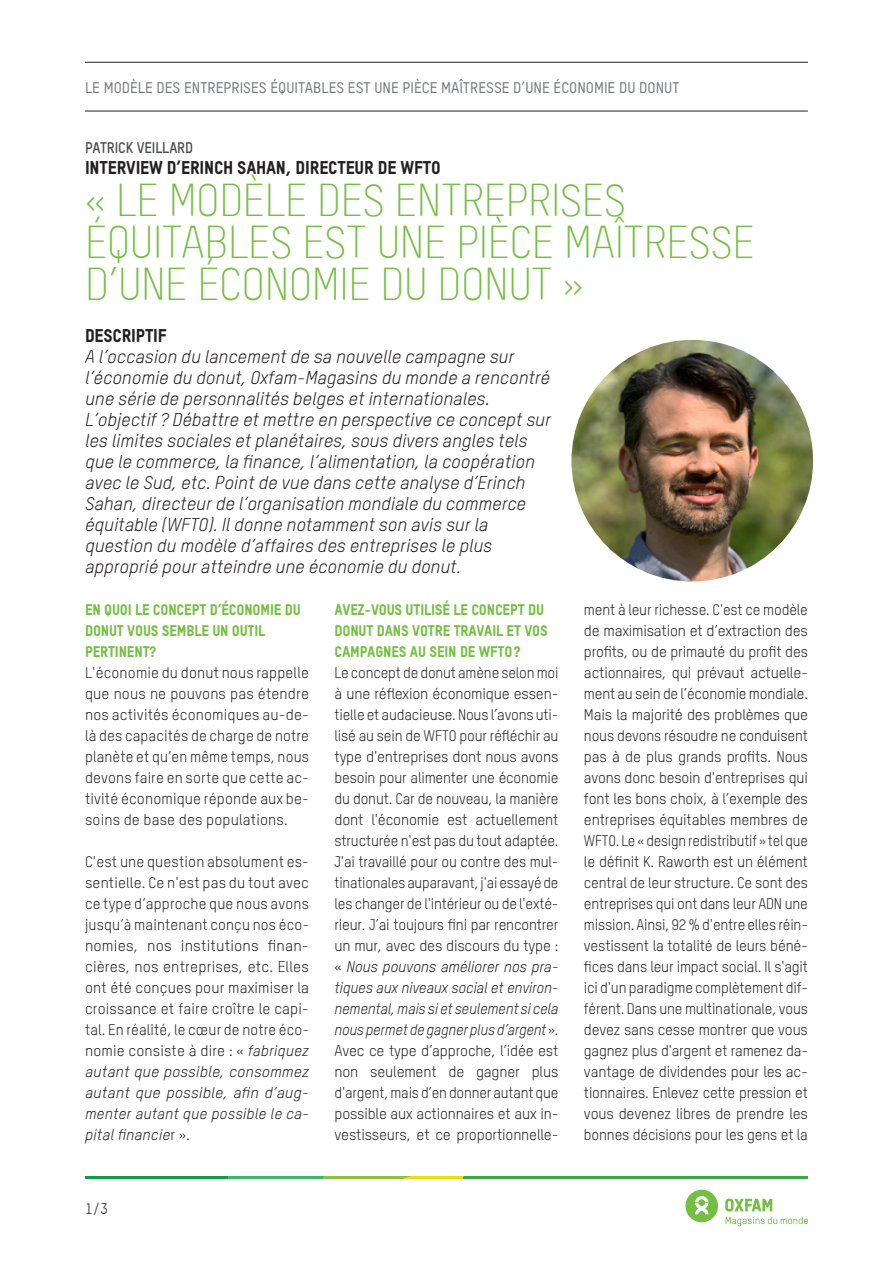
<style>
.page{position:relative;width:893px;height:1263px;background:#fff}
.page>*{position:absolute;margin:0;border:0;box-sizing:border-box;transform-origin:0 0}
.t1{font:300 45px/42px "Oxfam TSTARPRO";letter-spacing:-.01em;color:#74bf43}
.t2{font:italic 18px/21px "Oxfam TSTARPRO";color:#231f20}
.t3{font:18px "Oxfam TSTARPRO Headline";letter-spacing:-.01em;color:#231f20}
.t4{font:15px/21px "Oxfam TSTARPRO";color:#231f20;text-align:justify}
.t5{font:15px/21px "Oxfam TSTARPRO Headline";letter-spacing:-.01em;color:#74bf43}
.t6{font:500 15px "Oxfam TSTARPRO";color:#76787b}
.t7{font:700 15px "Oxfam TSTARPRO";letter-spacing:-.01em;color:#4b4c4d}
.s1{font-style:italic}
</style>
<div class="page">
<svg style="left:685px;top:1190px;width:33px;height:32px"></svg>
<svg style="left:725px;top:1198px;width:83px;height:28px"></svg>
<svg style="left:85px;top:1177px;width:723px;height:1px"></svg>
<hr style="left:85px;top:111px;width:723px;height:1px;background:#231f20">
<hr style="left:85px;top:62px;width:723px;height:1px;background:#231f20">
<img style="left:571px;top:340px;width:242px;height:241px;border-radius:121px">
<p class="t6" style="left:85px;top:78px;width:596px">LE MODÈLE DES ENTREPRISES ÉQUITABLES EST UNE PIÈCE MAÎTRESSE D’UNE ÉCONOMIE DU DONUT</p>
<p class="t7" style="left:85px;top:139px;width:110px">PATRICK VEILLARD</p>
<p class="t3" style="left:85px;top:157px;width:357px">INTERVIEW D’ERINCH SAHAN, DIRECTEUR DE WFTO</p>
<h1 class="t1" style="left:85px;top:179px;width:671px">« LE MODÈLE DES ENTREPRISES<br>ÉQUITABLES EST UNE PIÈCE MAÎTRESSE<br>D’UNE ÉCONOMIE DU DONUT »</h1>
<p class="t3" style="left:85px;top:325px;width:83px">DESCRIPTIF</p>
<p class="t2" style="left:85px;top:346px;width:467px">A l’occasion du lancement de sa nouvelle campagne sur l’économie du donut, Oxfam-Magasins du monde a rencontré une série de personnalités belges et internationales.<br>L’objectif ? Débattre et mettre en perspective ce concept sur les limites sociales et planétaires, sous divers angles tels que le commerce, la finance, l’alimentation, la coopération avec le Sud, etc. Point de vue dans cette analyse d’Erinch Sahan, directeur de l’organisation mondiale du commerce équitable (WFTO). Il donne notamment son avis sur la question du modèle d’affaires des entreprises le plus approprié pour atteindre une économie du donut.</p>
<p class="t5" style="left:85px;top:599px;width:217px">EN QUOI LE CONCEPT D’ÉCONOMIE DU<br>DONUT VOUS SEMBLE UN OUTIL<br>PERTINENT?</p>
<p class="t4" style="left:85px;top:662px;width:225px">L'économie du donut nous rappelle que nous ne pouvons pas étendre nos activités économiques au-de&shy;là des capacités de charge de notre planète et qu’en même temps, nous devons faire en sorte que cette ac&shy;tivité économique réponde aux be&shy;soins de base des populations.</p>
<p class="t4" style="left:85px;top:851px;width:225px">C'est une question absolument es&shy;sentielle. Ce n'est pas du tout avec ce type d’approche que nous avons jusqu’à maintenant conçu nos éco&shy;nomies, nos institutions finan&shy;cières, nos entreprises, etc. Elles ont été conçues pour maximiser la croissance et faire croître le capi&shy;tal. En réalité, le cœur de notre éco&shy;nomie consiste à dire : « <span class="s1">fabriquez autant que possible, consommez autant que possible, afin d’aug&shy;menter autant que possible le ca&shy;pital financie</span>r ».</p>
<p class="t5" style="left:334px;top:599px;width:215px">AVEZ-VOUS UTILISÉ LE CONCEPT DU<br>DONUT DANS VOTRE TRAVAIL ET VOS<br>CAMPAGNES AU SEIN DE WFTO?</p>
<p class="t4" style="left:334px;top:662px;width:225px">Le concept de donut amène selon moi à une réflexion économique essen&shy;tielle et audacieuse. Nous l’avons uti&shy;lisé au sein de WFTO pour réfléchir au type d'entreprises dont nous avons besoin pour alimenter une économie du donut. Car de nouveau, la manière dont l'économie est actuellement structurée n'est pas du tout adaptée.<br>J'ai travaillé pour ou contre des mul&shy;tinationales auparavant, j'ai essayé de les changer de l'intérieur ou de l'exté&shy;rieur. J’ai toujours fini par rencontrer un mur, avec des discours du type : « <span class="s1">Nous pouvons améliorer nos pra&shy;tiques aux niveaux social et environ&shy;nemental, mais si et seulement si cela nous permet de gagner plus d’argent</span> ».<br>Avec ce type d’approche, l’idée est non seulement de gagner plus d'argent, mais d’en donner autant que possible aux actionnaires et aux in&shy;vestisseurs, et ce proportionnelle-</p>
<p class="t4" style="left:584px;top:599px;width:225px">ment à leur richesse. C'est ce modèle de maximisation et d’extraction des profits, ou de primauté du profit des actionnaires, qui prévaut actuelle&shy;ment au sein de l’économie mondiale.<br>Mais la majorité des problèmes que nous devons résoudre ne conduisent pas à de plus grands profits. Nous avons donc besoin d'entreprises qui font les bons choix, à l’exemple des entreprises équitables membres de WFTO. Le « design redistributif » tel que le définit K. Raworth est un élément central de leur structure. Ce sont des entreprises qui ont dans leur ADN une mission. Ainsi, 92 % d'entre elles réin&shy;vestissent la totalité de leurs béné&shy;fices dans leur impact social. Il s'agit ici d'un paradigme complètement dif&shy;férent. Dans une multinationale, vous devez sans cesse montrer que vous gagnez plus d'argent et ramenez da&shy;vantage de dividendes pour les ac&shy;tionnaires. Enlevez cette pression et vous devenez libres de prendre les bonnes décisions pour les gens et la</p>
<p class="t4" style="left:85px;top:1198px;width:24px">1/3</p>
</div>
